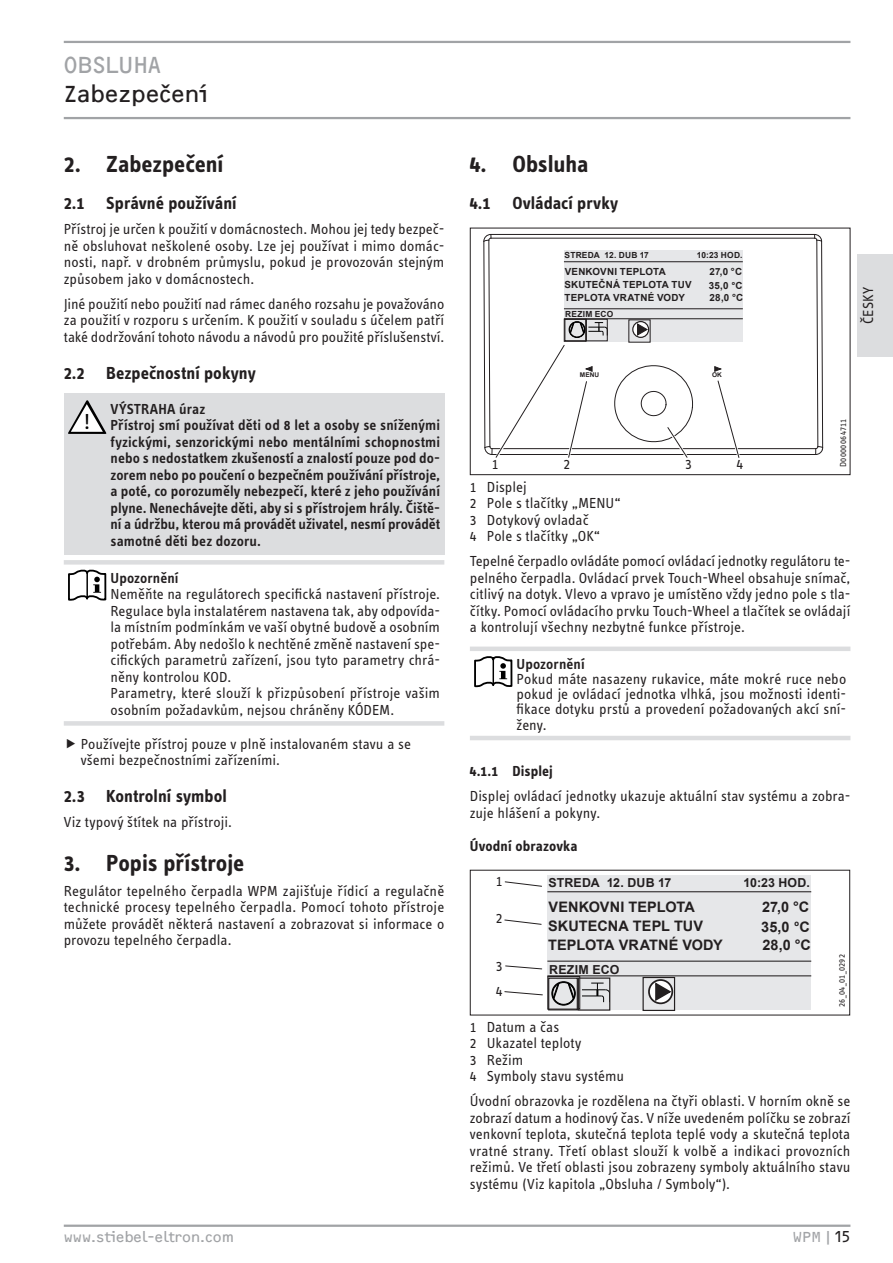
<style>
.page{position:relative;width:893px;height:1263px;background:#fff}
.page>*{position:absolute;margin:0;border:0;box-sizing:border-box;transform-origin:0 0}
.t1{font:700 24px "STE Info Text";color:#231f20}
.t2{font:24px "F2 FOCR Bczyk Com";letter-spacing:-.005em;color:#231f20}
.t3{font:24px "F2 FOCR Bczyk Com";color:#a1a3a6}
.t4{font:22.5px "STE Info Text";color:#000}
.t5{font:700 18px "STE Info Text";color:#231f20}
.t6{font:15px/16.5px "STE Info Text";color:#231f20;text-align:justify}
.t7{font:600 15px/16.5px "STE Info Text";letter-spacing:.005em;color:#231f20}
.t8{font:15px "F2 FOCR Bczyk Com";color:#a1a3a6}
.t9{font:700 15px "STE Info Text";letter-spacing:.01em;color:#231f20}
.t10{font:700 14.4px/19px "Arial";letter-spacing:.005em;color:#231f20}
.t11{font:700 12.45px "Arial";letter-spacing:.01em;color:#231f20}
.t12{font:700 9.75px/12.9px "Arial";letter-spacing:.02em;color:#231f20}
.t13{font:9px "STE Info Text";letter-spacing:.03em;color:#231f20}
.t14{font:700 8.4px "Arial";letter-spacing:.025em;color:#231f20}
.t15{font:700 6.45px "Arial";color:#231f20}
.s1{font-family:"STE Info Text"}
.s2{color:#231f20}
</style>
<div class="page">
<hr style="left:64px;top:41px;width:786px;height:2px;background:#a1a3a6">
<hr style="left:64px;top:117px;width:786px;height:2px;background:#a1a3a6">
<hr style="left:64px;top:1224px;width:786px;height:3px;background:#a1a3a6">
<div style="left:857px;top:254px;width:36px;height:102px;background:#dcdddf"></div>
<div style="left:64px;top:393px;width:380px;height:161px;background:#dcdddf"></div>
<svg style="left:68px;top:400px;width:38px;height:34px"></svg>
<div style="left:64px;top:560px;width:380px;height:5px;background:#dcdddf"></div>
<div style="left:64px;top:721px;width:380px;height:5px;background:#dcdddf"></div>
<svg style="left:68px;top:570px;width:38px;height:31px"></svg>
<hr style="left:86px;top:573px;width:2px;height:24px;background:#000">
<hr style="left:492px;top:454px;width:324px;height:1px;background:#231f20">
<hr style="left:491px;top:234px;width:323px;height:1px;background:#231f20">
<hr style="left:492px;top:448px;width:324px;height:1px;background:#231f20">
<hr style="left:491px;top:238px;width:324px;height:1px;background:#231f20">
<svg style="left:814px;top:234px;width:9px;height:221px"></svg>
<svg style="left:714px;top:366px;width:8px;height:6px"></svg>
<div style="left:470px;top:228px;width:380px;height:247px;border:1px solid #231f20"></div>
<div style="left:564px;top:250px;width:179px;height:92px;background:#e6e7e9"></div>
<hr style="left:564px;top:308px;width:179px;height:1px;background:#231f20">
<hr style="left:564px;top:318px;width:179px;height:1px;background:#231f20">
<hr style="left:564px;top:261px;width:179px;height:1px;background:#231f20">
<svg style="left:483px;top:234px;width:211px;height:224px"></svg>
<svg style="left:717px;top:380px;width:23px;height:78px"></svg>
<div style="left:470px;top:646px;width:380px;height:5px;background:#dcdddf"></div>
<hr style="left:470px;top:736px;width:380px;height:4px;background:#dcdddf">
<svg style="left:474px;top:656px;width:38px;height:31px"></svg>
<div style="left:547px;top:875px;width:264px;height:134px;background:#e6e7e9"></div>
<hr style="left:547px;top:961px;width:264px;height:1px;background:#231f20">
<hr style="left:547px;top:975px;width:264px;height:1px;background:#231f20">
<hr style="left:547px;top:891px;width:264px;height:1px;background:#231f20">
<div style="left:547px;top:976px;width:33px;height:33px;border:1px solid #231f20"></div>
<svg style="left:582px;top:982px;width:26px;height:20px"></svg>
<div style="left:578px;top:977px;width:32px;height:34px;border:1px solid #231f20"></div>
<svg style="left:551px;top:982px;width:25px;height:24px"></svg>
<div style="left:548px;top:977px;width:30px;height:33px;border:1px solid #231f20"></div>
<svg style="left:649px;top:980px;width:23px;height:23px"></svg>
<div style="left:648px;top:979px;width:25px;height:25px;border:2px solid #231f20;border-radius:50%"></div>
<svg style="left:654px;top:981px;width:19px;height:21px"></svg>
<div style="left:642px;top:977px;width:33px;height:34px;border:1px solid #231f20"></div>
<svg style="left:504px;top:881px;width:38px;height:6px"></svg>
<svg style="left:504px;top:919px;width:38px;height:6px"></svg>
<svg style="left:505px;top:965px;width:38px;height:5px"></svg>
<svg style="left:504px;top:991px;width:39px;height:5px"></svg>
<h1 class="t3" style="left:64px;top:51px;width:28px">Obsluha</h1>
<h1 class="t2" style="left:64px;top:80px;width:146px">Zabezpečení</h1>
<h1 class="t1" style="left:64px;top:150px;width:161px">2. Zabezpečení</h1>
<p class="t5" style="left:64px;top:193px;width:174px">2.1 Správné používání</p>
<p class="t6" style="left:64px;top:221px;width:382px">Přístroj je určen k použití v domácnostech. Mohou jej tedy bezpeč&shy;ně obsluhovat neškolené osoby. Lze jej používat i mimo domác&shy;nosti, např. v drobném průmyslu, pokud je provozován stejným způsobem jako v domácnostech.</p>
<p class="t6" style="left:64px;top:295px;width:382px">Jiné použití nebo použití nad rámec daného rozsahu je považováno za použití v rozporu s určením. K použití v souladu s účelem patří také dodržování tohoto návodu a návodů pro použité příslušenství.</p>
<p class="t5" style="left:64px;top:362px;width:193px">2.2 Bezpečnostní pokyny</p>
<h2 class="t4" style="left:84px;top:408px;width:8px">!</h2>
<p class="t7" style="left:111px;top:400px;width:331px">VÝSTRAHA úraz<br>Přístroj smí používat děti od 8 let a osoby se sníženými fyzickými, senzorickými nebo mentálními schopnostmi nebo s nedostatkem zkušeností a znalostí pouze pod do&shy;zorem nebo po poučení o bezpečném používání přístroje, a poté, co porozuměly nebezpečí, které z jeho používání plyne. Nenechávejte děti, aby si s přístrojem hrály. Čiště&shy;ní a údržbu, kterou má provádět uživatel, nesmí provádět samotné děti bez dozoru.</p>
<p class="t7" style="left:111px;top:570px;width:70px">Upozornění</p>
<p class="t6" style="left:111px;top:586px;width:331px;text-align:left">Neměňte na regulátorech specifická nastavení přístroje.<br>Regulace byla instalatérem nastavena tak, aby odpovída&shy;la místním podmínkám ve vaší obytné budově a osobním potřebám. Aby nedošlo k nechtěné změně nastavení spe&shy;cifických parametrů zařízení, jsou tyto parametry chrá&shy;něny kontrolou KOD.<br>Parametry, které slouží k přizpůsobení přístroje vašim osobním požadavkům, nejsou chráněny KÓDEM.</p>
<p class="t6" style="left:81px;top:736px;width:332px">Používejte přístroj pouze v plně instalovaném stavu a se všemi bezpečnostními zařízeními.</p>
<p class="t5" style="left:64px;top:786px;width:164px">2.3 Kontrolní symbol</p>
<p class="t6" style="left:64px;top:814px;width:170px">Viz typový štítek na přístroji.</p>
<h1 class="t1" style="left:64px;top:849px;width:182px">3. Popis přístroje</h1>
<p class="t6" style="left:64px;top:882px;width:382px">Regulátor tepelného čerpadla WPM zajišťuje řídicí a regulačně technické procesy tepelného čerpadla. Pomocí tohoto přístroje můžete provádět některá nastavení a zobrazovat si informace o provozu tepelného čerpadla.</p>
<h1 class="t1" style="left:470px;top:150px;width:120px">4. Obsluha</h1>
<p class="t5" style="left:470px;top:193px;width:150px">4.1 Ovládací prvky</p>
<p class="t14" style="left:565px;top:250px;width:86px">STREDA 12. DUB 17</p>
<p class="t14" style="left:697px;top:250px;width:47px">10:23 HOD.</p>
<p class="t12" style="left:564px;top:266px;width:129px">VENKOVNI TEPLOTA<br>SKUTEČNÁ TEPLOTA TUV</p>
<p class="t12" style="left:709px;top:266px;width:35px;line-height:13.4px">27,0 °C<br>35,0 <span class="s1">°</span>C</p>
<p class="t12" style="left:564px;top:292px;width:122px">TEPLOTA VRATNÉ VODY</p>
<p class="t12" style="left:710px;top:291px;width:35px">28,0 °C</p>
<p class="t14" style="left:565px;top:309px;width:50px">REZIM ECO</p>
<p class="t6" style="left:860px;top:324px;width:39px;rotate:-90deg">ČESKY</p>
<p class="t15" style="left:580px;top:370px;width:21px">MENU</p>
<p class="t15" style="left:712px;top:370px;width:11px">OK</p>
<p class="t13" style="left:838px;top:467px;width:50px;rotate:-90deg">D0000064711</p>
<p class="t6" style="left:492px;top:456px;width:8px">1</p>
<p class="t6" style="left:563px;top:456px;width:8px">2</p>
<p class="t6" style="left:685px;top:456px;width:8px">3</p>
<p class="t6" style="left:736px;top:456px;width:8px">4</p>
<p class="t6" style="left:470px;top:478px;width:152px;text-align:left">1 Displej<br>2 Pole s tlačítky „MENU“<br>3 Dotykový ovladač<br>4 Pole s tlačítky „OK“</p>
<p class="t6" style="left:470px;top:553px;width:382px">Tepelné čerpadlo ovládáte pomocí ovládací jednotky regulátoru te&shy;pelného čerpadla. Ovládací prvek Touch-Wheel obsahuje snímač, citlivý na dotyk. Vlevo a vpravo je umístěno vždy jedno pole s tla&shy;čítky. Pomocí ovládacího prvku Touch-Wheel a tlačítek se ovládají a kontrolují všechny nezbytné funkce přístroje.</p>
<p class="t7" style="left:517px;top:656px;width:70px">Upozornění</p>
<p class="t6" style="left:517px;top:672px;width:331px;line-height:15px">Pokud máte nasazeny rukavice, máte mokré ruce nebo pokud je ovládací jednotka vlhká, jsou možnosti identi&shy;fikace dotyku prstů a provedení požadovaných akcí sní&shy;ženy.</p>
<p class="t9" style="left:470px;top:762px;width:85px">4.1.1 Displej</p>
<p class="t6" style="left:470px;top:788px;width:382px">Displej ovládací jednotky ukazuje aktuální stav systému a zobra&shy;zuje hlášení a pokyny.</p>
<p class="t9" style="left:470px;top:837px;width:109px">Úvodní obrazovka</p>
<p class="t11" style="left:548px;top:874px;width:124px">STREDA 12. DUB 17</p>
<p class="t11" style="left:743px;top:874px;width:68px">10:23 HOD.</p>
<p class="t10" style="left:548px;top:898px;width:157px">VENKOVNI TEPLOTA<br>SKUTECNA TEPL TUV</p>
<p class="t10" style="left:761px;top:897px;width:50px;line-height:19.6px">27,0 °C<br>35,0 <span class="s1">°</span>C</p>
<p class="t10" style="left:548px;top:936px;width:176px">TEPLOTA VRATNÉ VODY</p>
<p class="t10" style="left:762px;top:935px;width:50px">28,0 °C</p>
<p class="t11" style="left:549px;top:961px;width:72px">REZIM ECO</p>
<p class="t13" style="left:837px;top:1007px;width:54px;rotate:-90deg">26_04_01_0292</p>
<p class="t6" style="left:496px;top:873px;width:8px">1</p>
<p class="t6" style="left:496px;top:910px;width:8px">2</p>
<p class="t6" style="left:496px;top:953px;width:8px;line-height:25.8px">3<br>4</p>
<p class="t6" style="left:470px;top:1019px;width:156px;text-align:left">1 Datum a čas<br>2 Ukazatel teploty<br>3 Režim<br>4 Symboly stavu systému</p>
<p class="t6" style="left:470px;top:1093px;width:382px">Úvodní obrazovka je rozdělena na čtyři oblasti. V horním okně se zobrazí datum a hodinový čas. V níže uvedeném políčku se zobrazí venkovní teplota, skutečná teplota teplé vody a skutečná teplota vratné strany. Třetí oblast slouží k volbě a indikaci provozních režimů. Ve třetí oblasti jsou zobrazeny symboly aktuálního stavu systému (Viz kapitola „Obsluha / Symboly“).</p>
<p class="t8" style="left:64px;top:1228px;width:172px">www.stiebel-eltron.com</p>
<p class="t8" style="left:793px;top:1228px;width:59px">WPM|<span class="s2">15</span></p>
</div>
